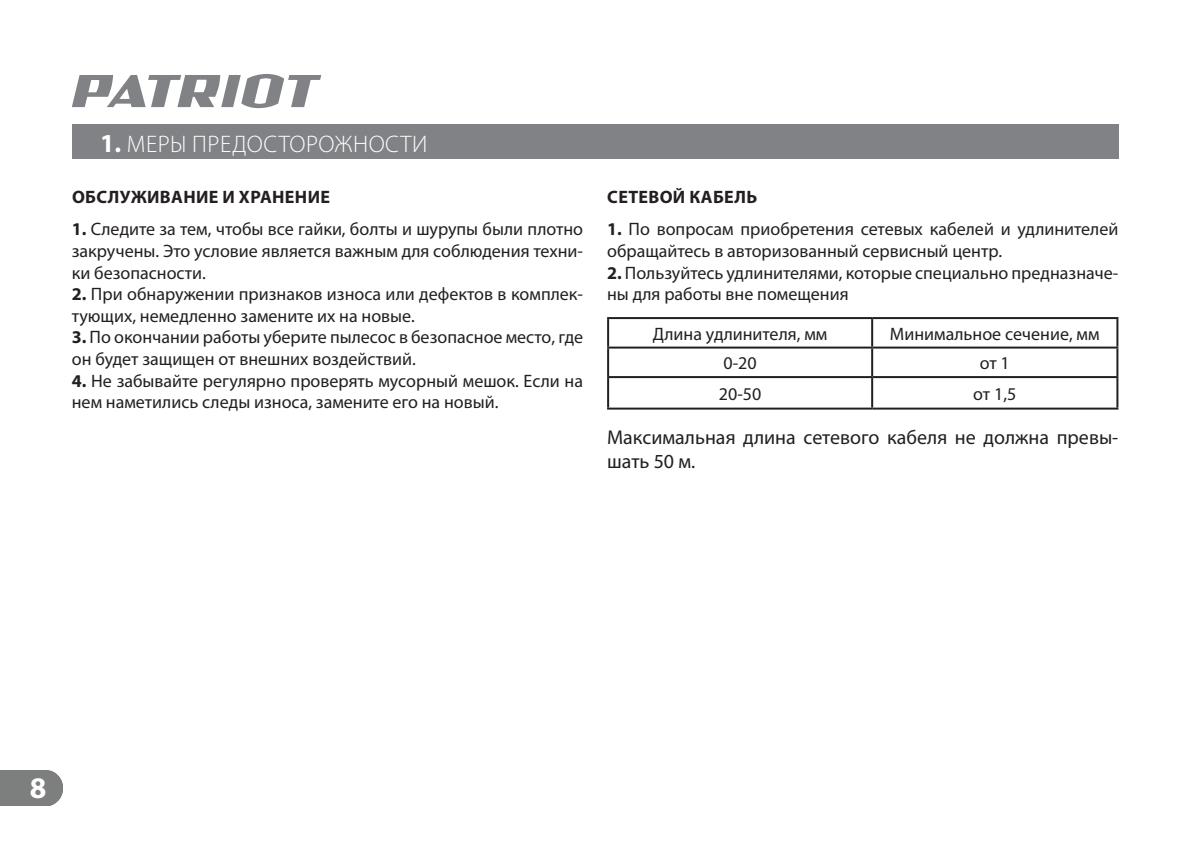
<style>
.page{position:relative;width:1191px;height:843px;background:#fff}
.page>*{position:absolute;margin:0;border:0;box-sizing:border-box;transform-origin:0 0}
.t1{font:700 30px "Myriad Pro";color:#fff}
.t2{font:300 24px "Myriad Pro";letter-spacing:.02em;color:#fff}
.t3{font:20px/24px "Myriad Pro";color:#231f20}
.t4{font:18px/21.6px "Myriad Pro";color:#231f20}
.t5{font:700 18px "Myriad Pro";letter-spacing:.02em;color:#231f20}
.s1{font-weight:700;font-size:26px}
.s2{font-weight:700}
</style>
<div class="page">
<div style="left:0;top:770px;width:62px;height:35px;background:#7d7e7e"></div>
<svg style="left:72px;top:74px;width:249px;height:34px"></svg>
<div style="left:72px;top:125px;width:1046px;height:34px;background:#808285"></div>
<hr style="left:607px;top:317px;width:265px;height:2px;background:#231f20">
<hr style="left:607px;top:319px;width:2px;height:28px;background:#231f20">
<hr style="left:872px;top:317px;width:246px;height:2px;background:#231f20">
<hr style="left:871px;top:319px;width:2px;height:28px;background:#231f20">
<hr style="left:1116px;top:319px;width:2px;height:28px;background:#231f20">
<hr style="left:607px;top:347px;width:265px;height:2px;background:#231f20">
<hr style="left:607px;top:349px;width:2px;height:27px;background:#231f20">
<hr style="left:872px;top:347px;width:246px;height:2px;background:#231f20">
<hr style="left:871px;top:349px;width:2px;height:27px;background:#231f20">
<hr style="left:1116px;top:349px;width:2px;height:27px;background:#231f20">
<hr style="left:607px;top:376px;width:265px;height:2px;background:#231f20">
<hr style="left:607px;top:378px;width:2px;height:30px;background:#231f20">
<hr style="left:872px;top:376px;width:246px;height:2px;background:#231f20">
<hr style="left:871px;top:378px;width:2px;height:30px;background:#231f20">
<hr style="left:1116px;top:378px;width:2px;height:30px;background:#231f20">
<hr style="left:607px;top:408px;width:265px;height:2px;background:#231f20">
<hr style="left:872px;top:408px;width:246px;height:2px;background:#231f20">
<h2 class="t2" style="left:100px;top:132px;width:329px"><span class="s1">1.</span> МЕРЫ ПРЕДОСТОРОЖНОСТИ</h2>
<p class="t5" style="left:72px;top:188px;width:260px">ОБСЛУЖИВАНИЕ И ХРАНЕНИЕ</p>
<p class="t4" style="left:72px;top:219px;width:513px;text-align:justify"><span class="s2">1.</span> Следите за тем, чтобы все гайки, болты и шурупы были плотно закручены. Это условие является важным для соблюдения техни&shy;ки безопасности.</p>
<p class="t4" style="left:72px;top:284px;width:513px"><span class="s2">2.</span> При обнаружении признаков износа или дефектов в комплек&shy;тующих, немедленно замените их на новые.</p>
<p class="t4" style="left:72px;top:327px;width:513px"><span class="s2">3.</span> По окончании работы уберите пылесос в безопасное место, где он будет защищен от внешних воздействий.</p>
<p class="t4" style="left:72px;top:370px;width:513px"><span class="s2">4.</span> Не забывайте регулярно проверять мусорный мешок. Если на нем наметились следы износа, замените его на новый.</p>
<p class="t5" style="left:607px;top:188px;width:151px">СЕТЕВОЙ КАБЕЛЬ</p>
<p class="t4" style="left:607px;top:219px;width:513px"><span class="s2">1.</span> По вопросам приобретения сетевых кабелей и удлинителей обращайтесь в авторизованный сервисный центр.</p>
<p class="t4" style="left:607px;top:262px;width:513px"><span class="s2">2.</span> Пользуйтесь удлинителями, которые специально предназначе&shy;ны для работы вне помещения</p>
<p class="t4" style="left:653px;top:323px;width:176px">Длина удлинителя, мм</p>
<p class="t4" style="left:890px;top:323px;width:211px">Минимальное сечение, мм</p>
<p class="t4" style="left:724px;top:353px;width:35px">0-20</p>
<p class="t4" style="left:980px;top:353px;width:32px">от 1</p>
<p class="t4" style="left:719px;top:383px;width:44px">20-50</p>
<p class="t4" style="left:973px;top:383px;width:45px">от 1,5</p>
<p class="t3" style="left:607px;top:426px;width:513px">Максимальная длина сетевого кабеля не должна превы&shy;шать 50 м.</p>
<h1 class="t1" style="left:30px;top:773px;width:18px">8</h1>
</div>
